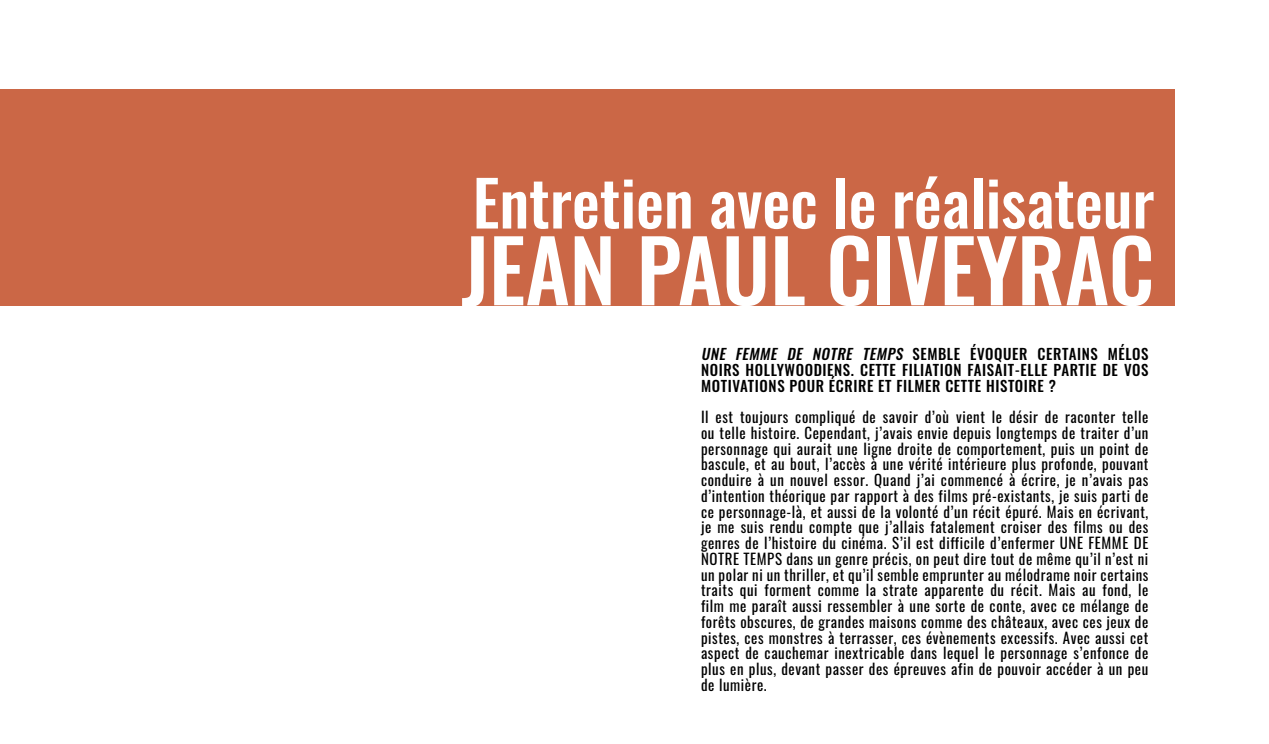
<style>
.page{position:relative;width:1269px;height:744px;background:#fff}
.page>*{position:absolute;margin:0;border:0;box-sizing:border-box;transform-origin:0 0}
.t1{font:500 85.14px "Oswald";color:#fff}
.t2{font:500 62.48px "Oswald";color:#fff}
.t3{font:14.88px/15.8px "Oswald";letter-spacing:.04em;color:#000;text-align:justify}
.t4{font:500 14.88px/15.8px "Oswald";letter-spacing:.04em;color:#000;text-align:justify}
.s1{font-style:italic}
</style>
<div class="page">
<div style="left:0;top:89px;width:1174px;height:216px;background:#cb6746"></div>
<h2 class="t2" style="left:473px;top:147px;width:683px">Entretien avec le réalisateur</h2>
<h1 class="t1" style="left:461px;top:195px;width:695px">JEAN PAUL CIVEYRAC</h1>
<p class="t4" style="left:701px;top:344px;width:449px"><span class="s1">UNE FEMME DE NOTRE TEMPS</span> SEMBLE ÉVOQUER CERTAINS MÉLOS NOIRS HOLLYWOODIENS. CETTE FILIATION FAISAIT-ELLE PARTIE DE VOS MOTIVATIONS POUR ÉCRIRE ET FILMER CETTE HISTOIRE ?</p>
<p class="t3" style="left:701px;top:407px;width:449px">Il est toujours compliqué de savoir d’où vient le désir de raconter telle ou telle histoire. Cependant, j’avais envie depuis longtemps de traiter d’un personnage qui aurait une ligne droite de comportement, puis un point de bascule, et au bout, l’accès à une vérité intérieure plus profonde, pouvant conduire à un nouvel essor. Quand j’ai commencé à écrire, je n’avais pas d’intention théorique par rapport à des films pré-existants, je suis parti de ce personnage-là, et aussi de la volonté d’un récit épuré. Mais en écrivant, je me suis rendu compte que j’allais fatalement croiser des films ou des genres de l’histoire du cinéma. S’il est difficile d’enfermer UNE FEMME DE NOTRE TEMPS dans un genre précis, on peut dire tout de même qu’il n’est ni un polar ni un thriller, et qu’il semble emprunter au mélodrame noir certains traits qui forment comme la strate apparente du récit. Mais au fond, le film me paraît aussi ressembler à une sorte de conte, avec ce mélange de forêts obscures, de grandes maisons comme des châteaux, avec ces jeux de pistes, ces monstres à terrasser, ces évènements excessifs. Avec aussi cet aspect de cauchemar inextricable dans lequel le personnage s’enfonce de plus en plus, devant passer des épreuves afin de pouvoir accéder à un peu de lumière.</p>
</div>
